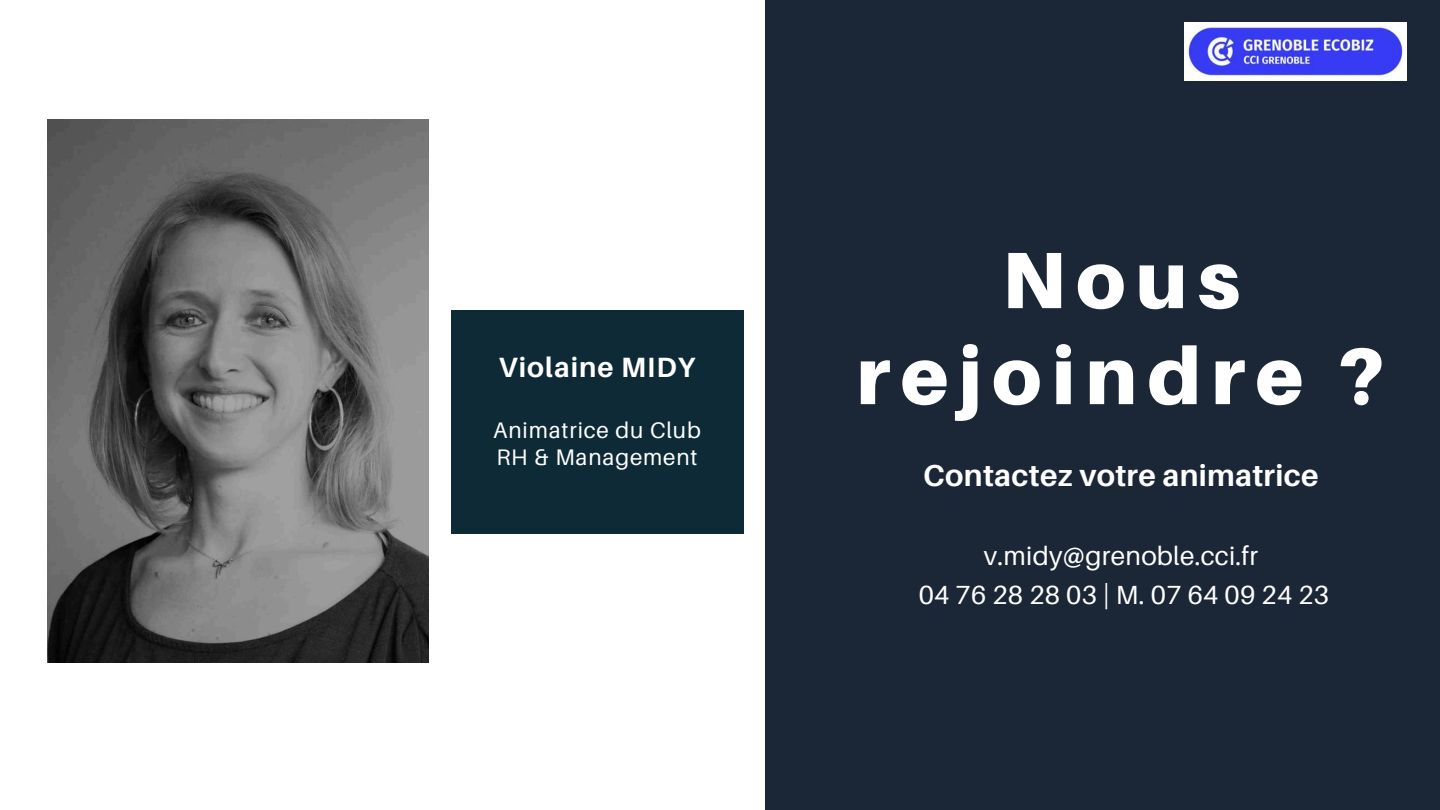
<style>
.page{position:relative;width:1440px;height:810px;background:#fff}
.page>*{position:absolute;margin:0;border:0;box-sizing:border-box;transform-origin:0 0}
.t1{font:900 80px/96px "Aileron";letter-spacing:.13em;color:#fff;text-align:center}
.t2{font:700 30.2px "Aileron";letter-spacing:.01em;color:#fff}
.t3{font:700 27.9px "Aileron";letter-spacing:.035em;color:#fff}
.t4{font:26.2px/39px "Aileron";letter-spacing:.01em;color:#fff;text-align:center}
.t5{font:22.5px/27px "Aileron";letter-spacing:.035em;color:#fff}
</style>
<div class="page">
<img style="left:48px;top:119px;width:380px;height:543px">
<div style="left:766px;top:0;width:674px;height:810px;background:#1b2636"></div>
<div style="left:451px;top:311px;width:292px;height:223px;background:#0f2a37"></div>
<img style="left:1185px;top:22px;width:222px;height:59px">
<p class="t3" style="left:499px;top:350px;width:198px">Violaine MIDY</p>
<p class="t5" style="left:493px;top:416px;width:209px">Animatrice du Club<br>RH &amp; Management</p>
<h1 class="t1" style="left:856px;top:231px;width:530px">Nous rejoindre ?</h1>
<p class="t2" style="left:923px;top:457px;width:397px">Contactez votre animatrice</p>
<p class="t4" style="left:919px;top:536px;width:412px">v.midy@grenoble.cci.fr<br>04 76 28 28 03 | M. 07 64 09 24 23</p>
</div>
